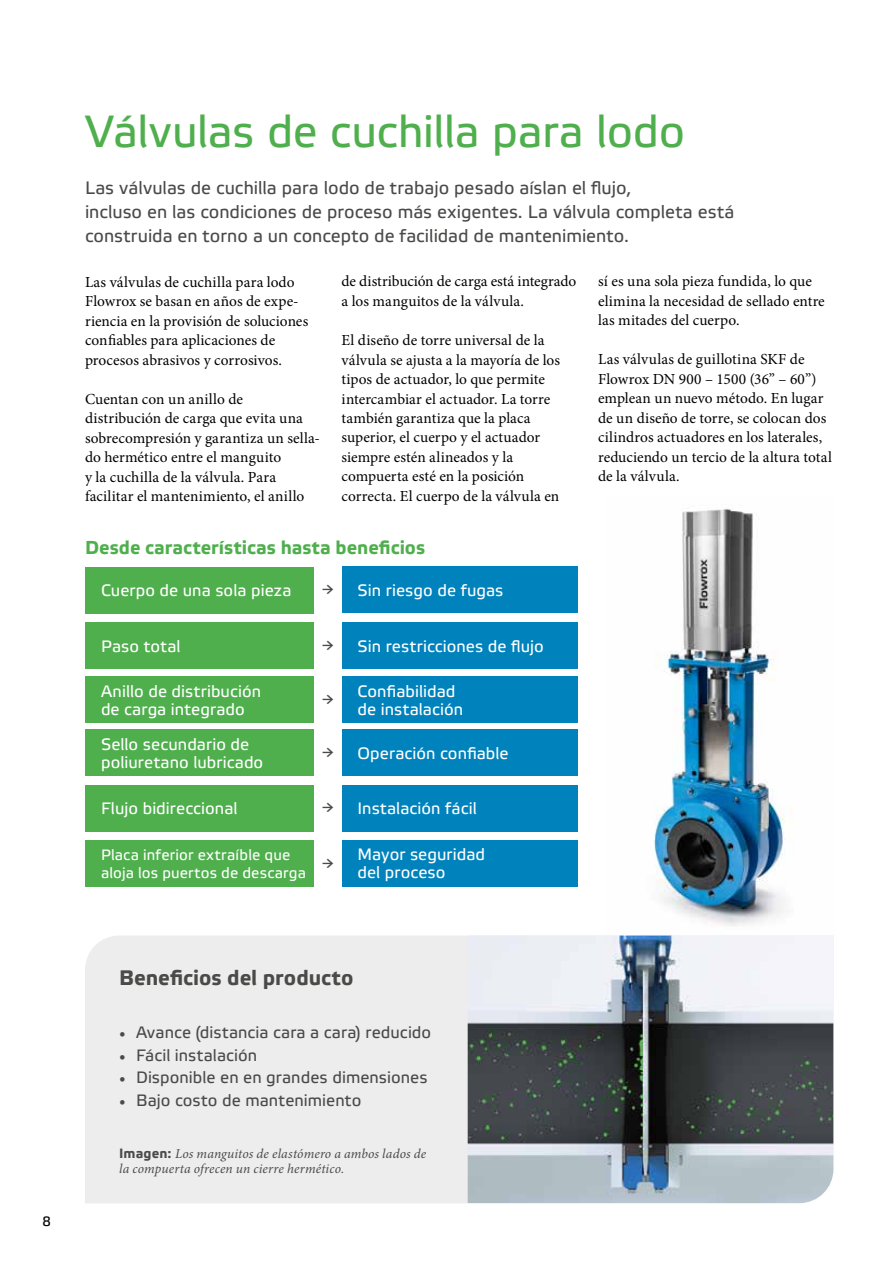
<style>
.page{position:relative;width:893px;height:1263px;background:#fff}
.page>*{position:absolute;margin:0;border:0;box-sizing:border-box;transform-origin:0 0}
.t1{font:45px "Etelka Text Pro";letter-spacing:-.01em;color:#4faf4d}
.t2{font:700 21px "Etelka Text Pro";color:#4a4a49}
.t3{font:700 18.75px "Etelka Text Pro";letter-spacing:.005em;color:#4faf4d}
.t4{font:18px/24px "Etelka Text Pro";color:#4a4a49}
.t5{font:16.5px/18px "Etelka Text Pro";letter-spacing:.005em;color:#fff}
.t6{font:16.5px "Etelka Text Pro";letter-spacing:.005em;color:#4a4a49}
.t7{font:15.3px/19.5px "Minion Pro";letter-spacing:.005em;color:#000}
.t8{font:15px/18px "Etelka Text Pro";letter-spacing:.01em;color:#fff}
.t9{font:15px "Etelka Text Pro";color:#4a4a49}
.t10{font:italic 13.5px/15px "Minion Pro";letter-spacing:.01em;color:#4a4a49}
.t11{font:13.5px "Etelka Text Pro";color:#000}
.s1{font-family:"Minion Pro";font-weight:700}
.s2{font-family:"Etelka Text Pro";font-weight:700;font-style:normal}
</style>
<div class="page">
<img style="left:654px;top:508px;width:139px;height:418px">
<div style="left:85px;top:935px;width:383px;height:268px;background:#ededed"></div>
<img style="left:468px;top:935px;width:365px;height:268px">
<div style="left:85px;top:567px;width:229px;height:47px;background:#4faf4d"></div>
<div style="left:85px;top:622px;width:229px;height:47px;background:#4faf4d"></div>
<div style="left:85px;top:785px;width:229px;height:46px;background:#4faf4d"></div>
<div style="left:85px;top:840px;width:229px;height:47px;background:#4faf4d"></div>
<div style="left:85px;top:729px;width:229px;height:47px;background:#4faf4d"></div>
<div style="left:85px;top:676px;width:229px;height:47px;background:#4faf4d"></div>
<div style="left:342px;top:566px;width:235px;height:47px;background:#0083bd"></div>
<div style="left:342px;top:622px;width:235px;height:47px;background:#0083bd"></div>
<div style="left:342px;top:785px;width:235px;height:46px;background:#0083bd"></div>
<div style="left:342px;top:840px;width:235px;height:47px;background:#0083bd"></div>
<div style="left:342px;top:729px;width:235px;height:47px;background:#0083bd"></div>
<div style="left:342px;top:676px;width:235px;height:47px;background:#0083bd"></div>
<h1 class="t1" style="left:85px;top:108px;width:601px">Válvulas de cuchilla para lodo</h1>
<p class="t4" style="left:85px;top:177px;width:651px">Las válvulas de cuchilla para lodo de trabajo pesado aíslan el flujo,<br>incluso en las condiciones de proceso más exigentes. La válvula completa está construida en torno a un concepto de facilidad de mantenimiento.</p>
<p class="t7" style="left:85px;top:272px;width:225px">Las válvulas de cuchilla para lodo Flowrox se basan en años de expe&shy;riencia en la provisión de soluciones confiables para aplicaciones de procesos abrasivos y corrosivos.</p>
<p class="t7" style="left:85px;top:389px;width:237px">Cuentan con un anillo de distribución de carga que evita una sobrecompresión y garantiza un sella&shy;do hermético entre el manguito<br>y la cuchilla de la válvula. Para facilitar el mantenimiento, el anillo</p>
<p class="t7" style="left:598px;top:272px;width:228px">sí es una sola pieza fundida, lo que elimina la necesidad de sellado entre las mitades del cuerpo.</p>
<p class="t7" style="left:598px;top:350px;width:235px">Las válvulas de guillotina SKF de<br>Flowrox DN 900 – 1500 (36” – 60”) emplean un nuevo método. En lugar de un diseño de torre, se colocan dos cilindros actuadores en los laterales, reduciendo un tercio de la altura total de la válvula.</p>
<p class="t7" style="left:342px;top:272px;width:236px">de distribución de carga está integrado a los manguitos de la válvula.</p>
<p class="t7" style="left:342px;top:330px;width:220px">El diseño de torre universal de la válvula se ajusta a la mayoría de los tipos de actuador, lo que permite intercambiar el actuador. La torre también garantiza que la placa superior, el cuerpo y el actuador siempre estén alineados y la compuerta esté en la posición correcta. El cuerpo de la válvula en</p>
<p class="t3" style="left:85px;top:537px;width:342px">Desde características hasta beneficios</p>
<p class="t5" style="left:101px;top:583px;width:192px">Cuerpo de una sola pieza</p>
<p class="t5" style="left:358px;top:582px;width:147px">Sin riesgo de fugas</p>
<p class="t9" style="left:322px;top:582px;width:13px">→</p>
<p class="t5" style="left:101px;top:638px;width:81px">Paso total</p>
<p class="t5" style="left:101px;top:683px;width:162px">Anillo de distribución de carga integrado</p>
<p class="t5" style="left:101px;top:736px;width:164px">Sello secundario de poliuretano lubricado</p>
<p class="t5" style="left:101px;top:800px;width:138px">Flujo bidireccional</p>
<p class="t8" style="left:101px;top:846px;width:206px">Placa inferior extraíble que aloja los puertos de descarga</p>
<p class="t9" style="left:322px;top:638px;width:13px">→</p>
<p class="t9" style="left:322px;top:692px;width:13px">→</p>
<p class="t9" style="left:322px;top:745px;width:13px">→</p>
<p class="t9" style="left:322px;top:800px;width:13px">→</p>
<p class="t9" style="left:322px;top:855px;width:13px">→</p>
<p class="t5" style="left:358px;top:638px;width:188px">Sin restricciones de flujo</p>
<p class="t5" style="left:358px;top:683px;width:107px">Confiabilidad de instalación</p>
<p class="t5" style="left:358px;top:745px;width:153px">Operación confiable</p>
<p class="t5" style="left:358px;top:800px;width:121px">Instalación fácil</p>
<p class="t5" style="left:358px;top:846px;width:129px">Mayor seguridad del proceso</p>
<p class="t11" style="left:43px;top:1214px;width:10px">8</p>
<h2 class="t2" style="left:119px;top:966px;width:236px">Beneficios del producto</h2>
<p class="t6" style="left:119px;top:1024px;width:314px"><span class="s1">•</span> Avance (distancia cara a cara) reducido</p>
<p class="t6" style="left:119px;top:1046px;width:140px"><span class="s1">•</span> Fácil instalación</p>
<p class="t6" style="left:119px;top:1069px;width:310px"><span class="s1">•</span> Disponible en en grandes dimensiones</p>
<p class="t6" style="left:119px;top:1091px;width:244px"><span class="s1">•</span> Bajo costo de mantenimiento</p>
<p class="t10" style="left:119px;top:1146px;width:309px"><span class="s2">Imagen:</span> Los manguitos de elastómero a ambos lados de la compuerta ofrecen un cierre hermético.</p>
</div>
